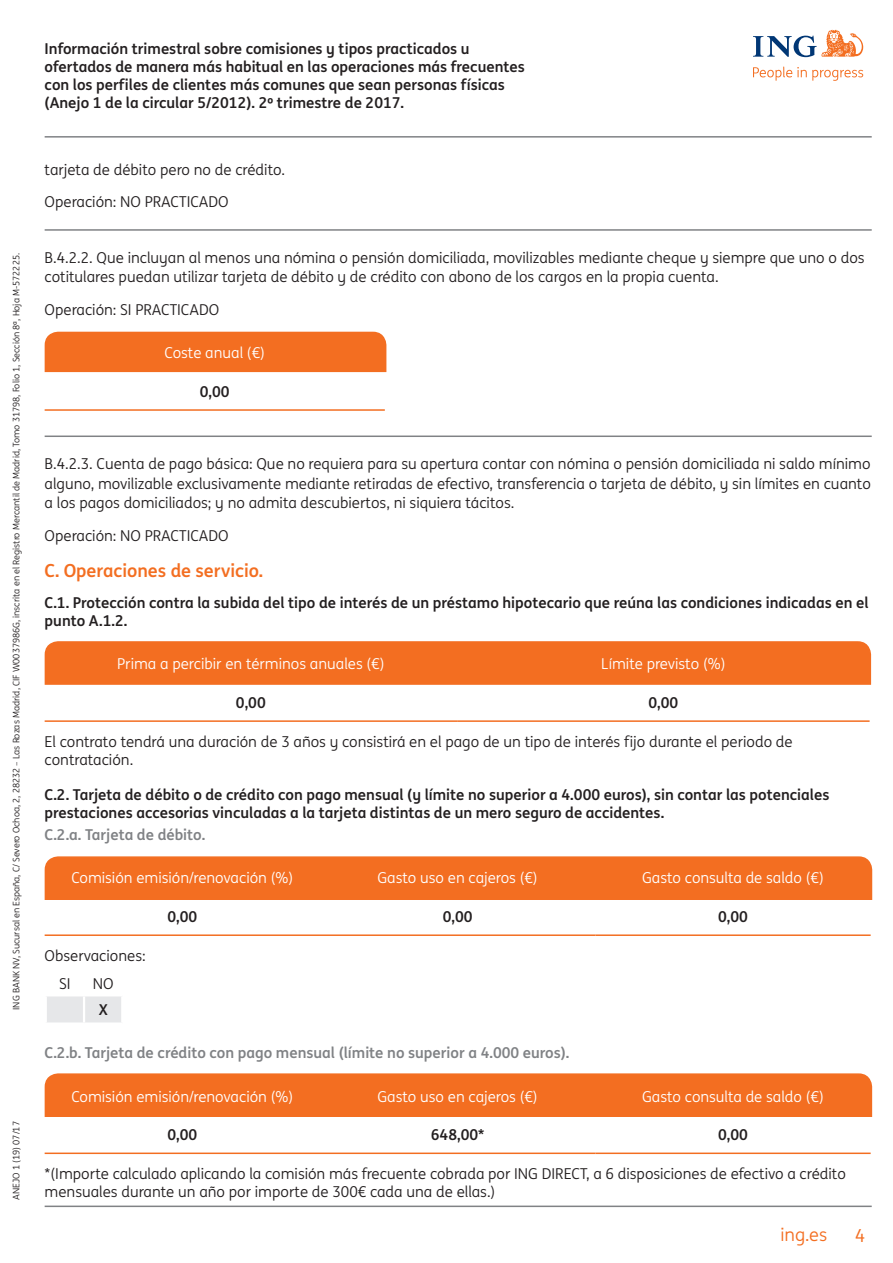
<style>
.page{position:relative;width:893px;height:1263px;background:#fff}
.page>*{position:absolute;margin:0;border:0;box-sizing:border-box;transform-origin:0 0}
.t1{font:700 18px "ING Me";color:#f36e21}
.t2{font:18px "ING Me";color:#f36e21}
.t3{font:15px/19.5px "ING Me";color:#231f20}
.t4{font:700 15px/18px "ING Me";color:#231f20}
.t5{font:15px "ING Me";color:#fff}
.t6{font:700 15px "ING Me";color:#808285}
.t7{font:9.15px "ING Me";color:#231f20}
.t8{font:9px "ING Me";color:#231f20}
</style>
<div class="page">
<hr style="left:45px;top:136px;width:827px;height:2px;background:#808285">
<hr style="left:45px;top:1205px;width:827px;height:2px;background:#808285">
<svg style="left:753px;top:30px;width:110px;height:27px"></svg>
<svg style="left:753px;top:67px;width:110px;height:14px"></svg>
<div style="left:44px;top:1073px;width:829px;height:44px;background:#f36e21"></div>
<div style="left:44px;top:856px;width:829px;height:44px;background:#f36e21"></div>
<div style="left:44px;top:641px;width:828px;height:44px;background:#f36e21"></div>
<div style="left:44px;top:331px;width:343px;height:42px;background:#f36e21"></div>
<hr style="left:45px;top:229px;width:827px;height:2px;background:#808285">
<hr style="left:45px;top:409px;width:340px;height:2px;background:#f36e21">
<hr style="left:45px;top:435px;width:827px;height:2px;background:#808285">
<hr style="left:45px;top:720px;width:412px;height:2px;background:#f36e21">
<hr style="left:457px;top:720px;width:413px;height:2px;background:#f36e21">
<hr style="left:45px;top:934px;width:275px;height:2px;background:#f36e21">
<hr style="left:320px;top:934px;width:275px;height:2px;background:#f36e21">
<hr style="left:595px;top:934px;width:276px;height:2px;background:#f36e21">
<div style="left:47px;top:996px;width:74px;height:26px;background:#e6e7e9"></div>
<hr style="left:83px;top:996px;width:2px;height:26px;background:#fff">
<hr style="left:45px;top:1152px;width:275px;height:2px;background:#f36e21">
<hr style="left:320px;top:1152px;width:275px;height:2px;background:#f36e21">
<hr style="left:595px;top:1152px;width:276px;height:2px;background:#f36e21">
<p class="t8" style="left:10px;top:1010px;width:758px;rotate:-90deg">ING BANK NV, Sucursal en España, C/ Severo Ochoa, 2, 28232 – Las Rozas Madrid, CIF W0037986G, inscrita en el Registro Mercantil de Madrid, Tomo 31798, Folio 1, Sección 8ª, Hoja M-572225.</p>
<p class="t7" style="left:10px;top:1200px;width:80px;rotate:-90deg">ANEJO 1 (19) 07/17</p>
<p class="t4" style="left:45px;top:39px;width:482px">Información trimestral sobre comisiones y tipos practicados u ofertados de manera más habitual en las operaciones más frecuentes con los perfiles de clientes más comunes que sean personas físicas (Anejo 1 de la circular 5/2012). 2º trimestre de 2017.</p>
<p class="t3" style="left:45px;top:153px;width:242px;line-height:32.2px">tarjeta de débito pero no de crédito.<br>Operación: NO PRACTICADO</p>
<p class="t3" style="left:45px;top:247px;width:821px">B.4.2.2. Que incluyan al menos una nómina o pensión domiciliada, movilizables mediante cheque y siempre que uno o dos cotitulares puedan utilizar tarjeta de débito y de crédito con abono de los cargos en la propia cuenta.</p>
<p class="t3" style="left:45px;top:299px;width:176px">Operación: SI PRACTICADO</p>
<p class="t5" style="left:165px;top:342px;width:102px">Coste anual (€)</p>
<p class="t4" style="left:200px;top:381px;width:31px">0,00</p>
<p class="t3" style="left:45px;top:453px;width:828px;text-align:justify">B.4.2.3. Cuenta de pago básica: Que no requiera para su apertura contar con nómina o pensión domiciliada ni saldo mínimo alguno, movilizable exclusivamente mediante retiradas de efectivo, transferencia o tarjeta de débito, y sin límites en cuanto a los pagos domiciliados; y no admita descubiertos, ni siquiera tácitos.</p>
<p class="t3" style="left:45px;top:525px;width:186px">Operación: NO PRACTICADO</p>
<p class="t1" style="left:45px;top:556px;width:220px">C. Operaciones de servicio.</p>
<p class="t4" style="left:45px;top:593px;width:825px">C.1. Protección contra la subida del tipo de interés de un préstamo hipotecario que reúna las condiciones indicadas en el punto A.1.2.</p>
<p class="t5" style="left:117px;top:653px;width:269px">Prima a percibir en términos anuales (€)</p>
<p class="t5" style="left:601px;top:653px;width:126px">Límite previsto (%)</p>
<p class="t4" style="left:236px;top:692px;width:31px">0,00</p>
<p class="t4" style="left:648px;top:692px;width:31px">0,00</p>
<p class="t3" style="left:45px;top:732px;width:750px;line-height:18px">El contrato tendrá una duración de 3 años y consistirá en el pago de un tipo de interés fijo durante el periodo de contratación.</p>
<p class="t4" style="left:45px;top:784px;width:786px">C.2. Tarjeta de débito o de crédito con pago mensual (y límite no superior a 4.000 euros), sin contar las potenciales prestaciones accesorias vinculadas a la tarjeta distintas de un mero seguro de accidentes.</p>
<p class="t6" style="left:45px;top:822px;width:162px">C.2.a. Tarjeta de débito.</p>
<p class="t5" style="left:71px;top:867px;width:223px">Comisión emisión/renovación (%)</p>
<p class="t5" style="left:378px;top:867px;width:162px">Gasto uso en cajeros (€)</p>
<p class="t5" style="left:642px;top:867px;width:183px">Gasto consulta de saldo (€)</p>
<p class="t4" style="left:167px;top:906px;width:31px">0,00</p>
<p class="t4" style="left:443px;top:906px;width:31px">0,00</p>
<p class="t4" style="left:718px;top:906px;width:31px">0,00</p>
<p class="t3" style="left:59px;top:940px;width:88px;line-height:28.7px;text-indent:-15px">Observaciones:<br>SI</p>
<p class="t3" style="left:93px;top:973px;width:22px">NO</p>
<p class="t4" style="left:99px;top:1000px;width:11px">X</p>
<p class="t6" style="left:45px;top:1040px;width:526px">C.2.b. Tarjeta de crédito con pago mensual (límite no superior a 4.000 euros).</p>
<p class="t5" style="left:71px;top:1085px;width:223px">Comisión emisión/renovación (%)</p>
<p class="t5" style="left:378px;top:1085px;width:162px">Gasto uso en cajeros (€)</p>
<p class="t5" style="left:642px;top:1085px;width:183px">Gasto consulta de saldo (€)</p>
<p class="t4" style="left:167px;top:1124px;width:31px">0,00</p>
<p class="t4" style="left:431px;top:1124px;width:55px">648,00*</p>
<p class="t4" style="left:718px;top:1124px;width:31px">0,00</p>
<p class="t3" style="left:45px;top:1164px;width:803px;line-height:18px">*(Importe calculado aplicando la comisión más frecuente cobrada por ING DIRECT, a 6 disposiciones de efectivo a crédito mensuales durante un año por importe de 300€ cada una de ellas.)</p>
<p class="t2" style="left:780px;top:1222px;width:48px">ing.es</p>
<p class="t2" style="left:855px;top:1222px;width:12px">4</p>
</div>
